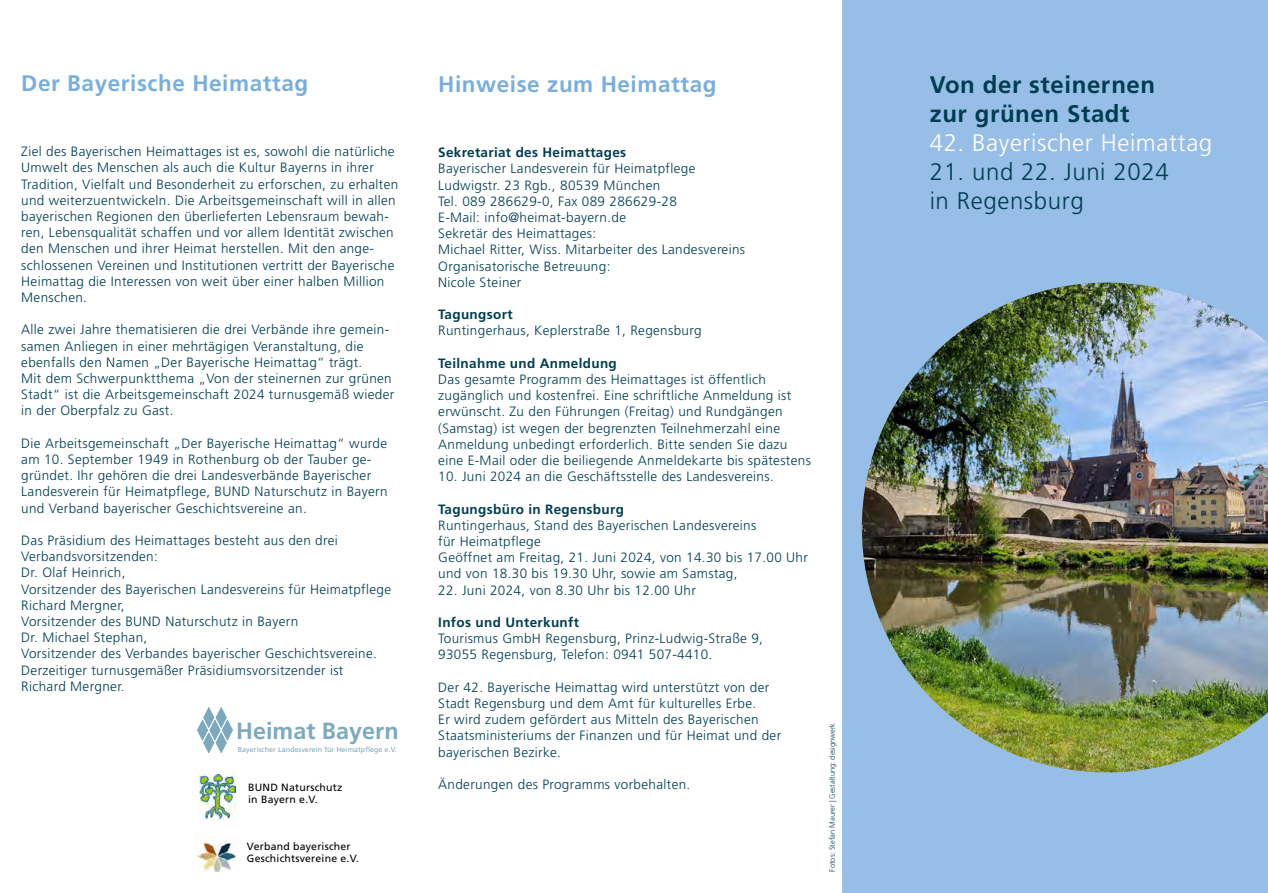
<style>
.page{position:relative;width:1268px;height:893px;background:#fff}
.page>*{position:absolute;margin:0;border:0;box-sizing:border-box;transform-origin:0 0}
.t1{font:700 24px "Frutiger LT";letter-spacing:.025em;color:#003d52}
.t2{font:300 24px "Frutiger LT";letter-spacing:.025em;color:#003d52}
.t3{font:300 24px "Frutiger LT";letter-spacing:.025em;color:#fff}
.t4{font:700 23.25px "Frutiger LT Std";color:#7da9bf}
.t5{font:700 22.5px "Frutiger LT";letter-spacing:.025em;color:#78aedf}
.t6{font:300 13.5px/16.2px "Frutiger LT";letter-spacing:.025em;color:#003d52}
.t7{font:700 13.5px "Frutiger LT";letter-spacing:.025em;color:#003d52}
.t8{font:10.5px "Frutiger LT";letter-spacing:.02em;color:#000}
.t9{font:300 7.5px "Frutiger LT";color:#003d52}
.t10{font:7.2px "Frutiger LT Std";letter-spacing:.005em;color:#7da9bf}
</style>
<div class="page">
<div style="left:842px;top:0;width:425px;height:893px;background:#97bee6"></div>
<img style="left:861px;top:283px;width:406px;height:489px">
<img style="left:199px;top:774px;width:37px;height:46px">
<img style="left:197px;top:837px;width:40px;height:35px">
<svg style="left:197px;top:707px;width:36px;height:46px"></svg>
<p class="t5" style="left:21px;top:70px;width:288px">Der Bayerische Heimattag</p>
<p class="t5" style="left:438px;top:71px;width:280px">Hinweise zum Heimattag</p>
<p class="t6" style="left:21px;top:144px;width:378px">Ziel des Bayerischen Heimattages ist es, sowohl die natürliche Umwelt des Menschen als auch die Kultur Bayerns in ihrer Tradition, Vielfalt und Besonderheit zu erforschen, zu erhalten und weiterzuentwickeln. Die Arbeitsgemeinschaft will in allen bayerischen Regionen den überlieferten Lebensraum bewah&shy;ren, Lebensqualität schaffen und vor allem Identität zwischen den Menschen und ihrer Heimat herstellen. Mit den ange&shy;schlossenen Vereinen und Institutionen vertritt der Bayerische Heimattag die Interessen von weit über einer halben Million Menschen.</p>
<p class="t6" style="left:21px;top:322px;width:369px">Alle zwei Jahre thematisieren die drei Verbände ihre gemein&shy;samen Anliegen in einer mehrtägigen Veranstaltung, die</p>
<p class="t6" style="left:21px;top:354px;width:342px">ebenfalls den Namen „Der Bayerische Heimattag“ trägt.</p>
<p class="t6" style="left:21px;top:370px;width:374px">Mit dem Schwerpunktthema „Von der steinernen zur grünen<br>Stadt“ ist die Arbeitsgemeinschaft 2024 turnusgemäß wieder in der Oberpfalz zu Gast.</p>
<p class="t6" style="left:21px;top:435px;width:368px">Die Arbeitsgemeinschaft „Der Bayerische Heimattag“ wurde am 10. September 1949 in Rothenburg ob der Tauber ge&shy;gründet. Ihr gehören die drei Landesverbände Bayerischer Landesverein für Heimatpflege, BUND Naturschutz in Bayern und Verband bayerischer Geschichtsvereine an.</p>
<p class="t6" style="left:21px;top:532px;width:318px">Das Präsidium des Heimattages besteht aus den drei</p>
<p class="t6" style="left:21px;top:549px;width:138px">Verbandsvorsitzenden:</p>
<p class="t6" style="left:21px;top:565px;width:106px">Dr. Olaf Heinrich,</p>
<p class="t6" style="left:21px;top:581px;width:371px">Vorsitzender des Bayerischen Landesvereins für Heimatpflege</p>
<p class="t6" style="left:21px;top:597px;width:105px">Richard Mergner,</p>
<p class="t6" style="left:21px;top:613px;width:278px">Vorsitzender des BUND Naturschutz in Bayern</p>
<p class="t6" style="left:21px;top:630px;width:127px">Dr. Michael Stephan,</p>
<p class="t6" style="left:21px;top:646px;width:357px">Vorsitzender des Verbandes bayerischer Geschichtsvereine.</p>
<p class="t6" style="left:21px;top:662px;width:323px">Derzeitiger turnusgemäßer Präsidiumsvorsitzender ist</p>
<p class="t6" style="left:21px;top:678px;width:105px">Richard Mergner.</p>
<p class="t4" style="left:236px;top:718px;width:164px">Heimat Bayern</p>
<p class="t10" style="left:238px;top:745px;width:160px">Bayerischer Landesverein für Heimatpflege e.V.</p>
<p class="t7" style="left:438px;top:145px;width:189px">Sekretariat des Heimattages</p>
<p class="t6" style="left:438px;top:161px;width:259px">Bayerischer Landesverein für Heimatpflege<br>Ludwigstr. 23 Rgb., 80539 München</p>
<p class="t6" style="left:438px;top:193px;width:240px">Tel. 089 286629-0, Fax 089 286629-28</p>
<p class="t6" style="left:438px;top:209px;width:189px">E-Mail: info@heimat-bayern.de</p>
<p class="t6" style="left:438px;top:226px;width:159px">Sekretär des Heimattages:</p>
<p class="t6" style="left:438px;top:242px;width:308px">Michael Ritter, Wiss. Mitarbeiter des Landesvereins</p>
<p class="t6" style="left:438px;top:258px;width:174px">Organisatorische Betreuung:</p>
<p class="t6" style="left:438px;top:274px;width:85px">Nicole Steiner</p>
<p class="t7" style="left:438px;top:307px;width:76px">Tagungsort</p>
<p class="t6" style="left:438px;top:323px;width:265px">Runtingerhaus, Keplerstraße 1, Regensburg</p>
<p class="t7" style="left:438px;top:355px;width:180px">Teilnahme und Anmeldung</p>
<p class="t6" style="left:438px;top:371px;width:329px">Das gesamte Programm des Heimattages ist öffentlich</p>
<p class="t6" style="left:438px;top:388px;width:354px">zugänglich und kostenfrei. Eine schriftliche Anmeldung ist</p>
<p class="t6" style="left:438px;top:404px;width:346px">erwünscht. Zu den Führungen (Freitag) und Rundgängen (Samstag) ist wegen der begrenzten Teilnehmerzahl eine</p>
<p class="t6" style="left:438px;top:436px;width:350px">Anmeldung unbedingt erforderlich. Bitte senden Sie dazu</p>
<p class="t6" style="left:438px;top:452px;width:374px">eine E-Mail oder die beiliegende Anmeldekarte bis spätestens</p>
<p class="t6" style="left:438px;top:469px;width:337px">10. Juni 2024 an die Geschäftsstelle des Landesvereins.</p>
<p class="t7" style="left:438px;top:501px;width:187px">Tagungsbüro in Regensburg</p>
<p class="t6" style="left:438px;top:517px;width:319px">Runtingerhaus, Stand des Bayerischen Landesvereins</p>
<p class="t6" style="left:438px;top:533px;width:104px">für Heimatpflege</p>
<p class="t6" style="left:438px;top:550px;width:371px">Geöffnet am Freitag, 21. Juni 2024, von 14.30 bis 17.00 Uhr und von 18.30 bis 19.30 Uhr, sowie am Samstag,</p>
<p class="t6" style="left:438px;top:582px;width:259px">22. Juni 2024, von 8.30 Uhr bis 12.00 Uhr</p>
<p class="t7" style="left:438px;top:614px;width:142px">Infos und Unterkunft</p>
<p class="t6" style="left:438px;top:631px;width:326px">Tourismus GmbH Regensburg, Prinz-Ludwig-Straße 9,</p>
<p class="t6" style="left:438px;top:647px;width:275px">93055 Regensburg, Telefon: 0941 507-4410.</p>
<p class="t6" style="left:438px;top:679px;width:332px">Der 42. Bayerische Heimattag wird unterstützt von der</p>
<p class="t6" style="left:438px;top:695px;width:319px">Stadt Regensburg und dem Amt für kulturelles Erbe.</p>
<p class="t6" style="left:438px;top:712px;width:322px">Er wird zudem gefördert aus Mitteln des Bayerischen</p>
<p class="t6" style="left:438px;top:728px;width:344px">Staatsministeriums der Finanzen und für Heimat und der</p>
<p class="t6" style="left:438px;top:744px;width:124px">bayerischen Bezirke.</p>
<p class="t8" style="left:248px;top:781px;width:96px">BUND Naturschutz</p>
<p class="t6" style="left:438px;top:776px;width:253px">Änderungen des Programms vorbehalten.</p>
<p class="t8" style="left:248px;top:793px;width:71px">in Bayern e.V.</p>
<p class="t8" style="left:247px;top:840px;width:105px">Verband bayerischer</p>
<p class="t8" style="left:247px;top:852px;width:113px">Geschichtsvereine e.V.</p>
<p class="t9" style="left:827px;top:871px;width:150px;rotate:-90deg">Fotos: Stefan Maurer | Gestaltung: designwerk</p>
<p class="t1" style="left:929px;top:71px;width:227px">Von der steinernen</p>
<p class="t1" style="left:929px;top:100px;width:201px">zur grünen Stadt</p>
<p class="t3" style="left:929px;top:129px;width:284px">42. Bayerischer Heimattag</p>
<p class="t2" style="left:929px;top:158px;width:240px">21. und 22. Juni 2024</p>
<p class="t2" style="left:929px;top:187px;width:155px">in Regensburg</p>
</div>
